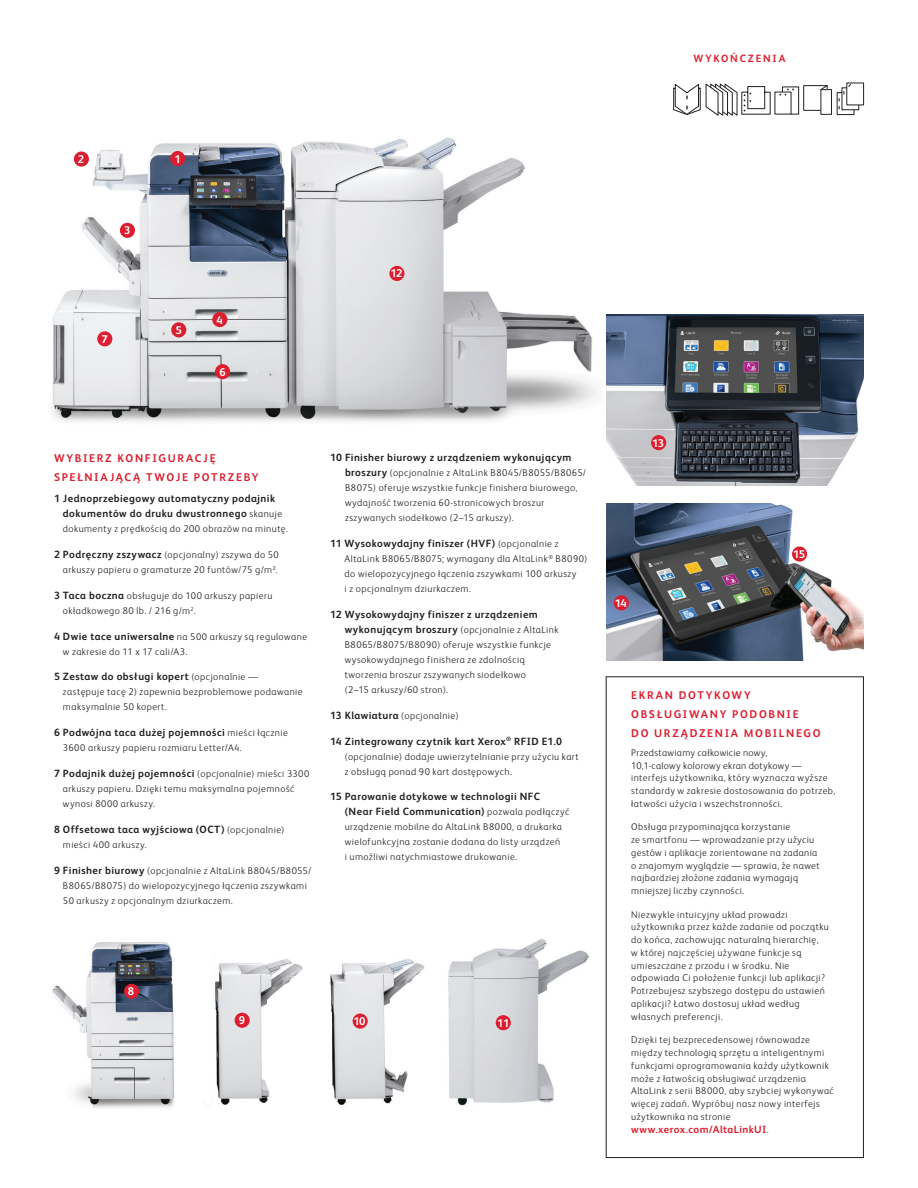
<style>
.page{position:relative;width:918px;height:1188px;background:#fff}
.page>*{position:absolute;margin:0;border:0;box-sizing:border-box;transform-origin:0 0}
.Body_Subhead_8_5_12{font:700 11.25px/18.8px "Xerox Sans";letter-spacing:.15em;color:#db1e30}
.t1{font:700 11.25px "Xerox Sans";letter-spacing:-.055em;color:#fff}
.Body_Text_7_10{font:700 10.5px/15px "Xerox Sans";letter-spacing:.04em;color:#231f20}
.Body_Text_7_10-2{font:700 10.5px "Xerox Sans";letter-spacing:.04em;color:#db1e30}
.Body_Subhead{font:700 10.5px "Xerox Sans";letter-spacing:.17em;color:#db1e30}
.Body_Text_7_10-3{font:300 9.75px/12.8px "Xerox Sans";letter-spacing:.045em;color:#231f20}
.s1{font-weight:300;font-size:9.75px}
.s2{font-weight:700;font-size:10.5px}
.s3{font-weight:300;font-size:9.75px;color:#231f20}
</style>
<div class="page">
<img style="left:448px;top:939px;width:141px;height:167px">
<img style="left:330px;top:958px;width:95px;height:147px">
<img style="left:52px;top:942px;width:123px;height:166px">
<img style="left:215px;top:959px;width:88px;height:146px">
<img style="left:606px;top:314px;width:258px;height:171px">
<img style="left:606px;top:503px;width:258px;height:157px">
<img style="left:52px;top:137px;width:549px;height:285px">
<div style="left:496px;top:1015px;width:15px;height:15px;background:#db1e30;border-radius:50%"></div>
<div style="left:353px;top:1014px;width:15px;height:15px;background:#db1e30;border-radius:50%"></div>
<div style="left:124px;top:984px;width:15px;height:15px;background:#db1e30;border-radius:50%"></div>
<div style="left:235px;top:1013px;width:15px;height:15px;background:#db1e30;border-radius:50%"></div>
<div style="left:606px;top:677px;width:258px;height:481px;border:1px solid #231f20"></div>
<div style="left:792px;top:546px;width:15px;height:16px;background:#db1e30;border-radius:50%"></div>
<div style="left:614px;top:595px;width:15px;height:15px;background:#db1e30;border-radius:50%"></div>
<div style="left:651px;top:435px;width:15px;height:15px;background:#db1e30;border-radius:50%"></div>
<div style="left:170px;top:151px;width:15px;height:15px;background:#db1e30;border-radius:50%"></div>
<div style="left:120px;top:223px;width:15px;height:15px;background:#db1e30;border-radius:50%"></div>
<div style="left:212px;top:312px;width:15px;height:15px;background:#db1e30;border-radius:50%"></div>
<div style="left:171px;top:322px;width:15px;height:15px;background:#db1e30;border-radius:50%"></div>
<div style="left:97px;top:331px;width:15px;height:15px;background:#db1e30;border-radius:50%"></div>
<div style="left:215px;top:364px;width:15px;height:15px;background:#db1e30;border-radius:50%"></div>
<div style="left:389px;top:266px;width:16px;height:15px;background:#db1e30;border-radius:50%"></div>
<div style="left:74px;top:152px;width:15px;height:15px;background:#db1e30;border-radius:50%"></div>
<svg style="left:839px;top:109px;width:13px;height:2px"></svg>
<div style="left:837px;top:92px;width:17px;height:23px;border:1px solid #231f20"></div>
<div style="left:842px;top:87px;width:17px;height:23px;border:1px solid #231f20"></div>
<div style="left:847px;top:83px;width:17px;height:22px;background:#fff"></div>
<div style="left:846px;top:83px;width:18px;height:22px;border:1px solid #231f20"></div>
<svg style="left:839px;top:83px;width:13px;height:26px"></svg>
<div style="left:803px;top:85px;width:25px;height:26px;border:1px solid #231f20"></div>
<div style="left:821px;top:90px;width:11px;height:24px;background:#fff"></div>
<div style="left:820px;top:89px;width:12px;height:26px;border:1px solid #231f20"></div>
<svg style="left:820px;top:85px;width:8px;height:6px"></svg>
<div style="left:782px;top:87px;width:17px;height:28px;border:1px solid #231f20"></div>
<div style="left:775px;top:92px;width:16px;height:22px;background:#fff"></div>
<svg style="left:779px;top:89px;width:15px;height:6px"></svg>
<svg style="left:673px;top:83px;width:98px;height:33px"></svg>
<p class="Body_Subhead" style="left:694px;top:51px;width:93px">WYKOŃCZENIA</p>
<p class="t1" style="left:78px;top:151px;width:8px">2</p>
<p class="t1" style="left:124px;top:223px;width:8px">3</p>
<p class="t1" style="left:102px;top:331px;width:8px">7</p>
<p class="t1" style="left:175px;top:151px;width:8px">1</p>
<p class="t1" style="left:176px;top:322px;width:8px">5</p>
<p class="t1" style="left:217px;top:312px;width:8px">4</p>
<p class="t1" style="left:219px;top:364px;width:8px">6</p>
<p class="t1" style="left:390px;top:266px;width:14px">12</p>
<p class="Body_Subhead_8_5_12" style="left:54px;top:448px;width:206px">WYBIERZ KONFIGURACJĘ<br>SPEŁNIAJĄCĄ TWOJE POTRZEBY</p>
<p class="Body_Text_7_10" style="left:63px;top:491px;width:221px;text-indent:-9px">1 Jednoprzebiegowy automatyczny podajnik dokumentów do druku dwustronnego <span class="s1">skanuje</span></p>
<p class="Body_Text_7_10-3" style="left:63px;top:522px;width:227px">dokumenty z prędkością do 200 obrazów na minutę.</p>
<p class="Body_Text_7_10-3" style="left:54px;top:547px;width:226px;line-height:15px;text-align:right"><span class="s2">2 Podręczny zszywacz</span> (opcjonalny) zszywa do 50 arkuszy papieru o gramaturze 20 funtów/75 g/m².</p>
<p class="Body_Text_7_10-3" style="left:63px;top:587px;width:211px;line-height:15px;text-indent:-9px"><span class="s2">3 Taca boczna</span> obsługuje do 100 arkuszy papieru okładkowego 80 lb. / 216 g/m<sup>2</sup>.</p>
<p class="Body_Text_7_10-3" style="left:63px;top:628px;width:246px;line-height:15px;text-indent:-9px"><span class="s2">4 Dwie tace uniwersalne</span> na 500 arkuszy są regulowane w zakresie do 11 x 17 cali/A3.</p>
<p class="Body_Text_7_10" style="left:54px;top:669px;width:205px">5 Zestaw do obsługi kopert <span class="s1">(opcjonalnie —</span></p>
<p class="Body_Text_7_10-3" style="left:63px;top:684px;width:241px;line-height:15px">zastępuje tacę 2) zapewnia bezproblemowe podawanie maksymalnie 50 kopert.</p>
<p class="Body_Text_7_10" style="left:54px;top:725px;width:235px">6 Podwójna taca dużej pojemności <span class="s1">mieści łącznie</span></p>
<p class="Body_Text_7_10-3" style="left:63px;top:741px;width:180px">3600 arkuszy papieru rozmiaru Letter/A4.</p>
<p class="Body_Text_7_10" style="left:54px;top:765px;width:257px">7 Podajnik dużej pojemności <span class="s1">(opcjonalnie) mieści 3300</span></p>
<p class="Body_Text_7_10-3" style="left:63px;top:781px;width:233px;line-height:15px">arkuszy papieru. Dzięki temu maksymalna pojemność wynosi 8000 arkuszy.</p>
<p class="Body_Text_7_10" style="left:54px;top:821px;width:232px">8 Offsetowa taca wyjściowa (OCT) <span class="s1">(opcjonalnie)</span></p>
<p class="Body_Text_7_10-3" style="left:63px;top:838px;width:85px">mieści 400 arkuszy.</p>
<p class="Body_Text_7_10-3" style="left:63px;top:862px;width:250px;line-height:15px;text-indent:-9px"><span class="s2">9 Finisher biurowy</span> (opcjonalnie z AltaLink B8045/B8055/<br>B8065/B8075) do wielopozycyjnego łączenia zszywkami<br>50 arkuszy z opcjonalnym dziurkaczem.</p>
<p class="Body_Text_7_10" style="left:330px;top:450px;width:243px">10 Finisher biurowy z urządzeniem wykonującym</p>
<p class="Body_Text_7_10-3" style="left:345px;top:465px;width:243px;line-height:15px"><span class="s2">broszury</span> (opcjonalnie z AltaLink B8045/B8055/B8065/ B8075) oferuje wszystkie funkcje finishera biurowego, wydajność tworzenia 60-stronicowych broszur zszywanych siodełkowo (2–15 arkuszy).</p>
<p class="Body_Text_7_10" style="left:330px;top:536px;width:230px">11 Wysokowydajny finiszer (HVF) <span class="s1">(opcjonalnie z</span></p>
<p class="Body_Text_7_10-3" style="left:345px;top:551px;width:244px;line-height:15px">AltaLink B8065/B8075; wymagany dla AltaLink<sup>®</sup> B8090) do wielopozycyjnego łączenia zszywkami 100 arkuszy<br>i z opcjonalnym dziurkaczem.</p>
<p class="Body_Text_7_10" style="left:330px;top:606px;width:209px">12 Wysokowydajny finiszer z urządzeniem</p>
<p class="Body_Text_7_10-3" style="left:345px;top:622px;width:215px;line-height:15px"><span class="s2">wykonującym broszury</span> (opcjonalnie z AltaLink B8065/B8075/B8090) oferuje wszystkie funkcje wysokowydajnego finishera ze zdolnością tworzenia broszur zszywanych siodełkowo<br>(2–15 arkuszy/60 stron).</p>
<p class="Body_Text_7_10-3" style="left:330px;top:709px;width:130px"><span class="s2">13 Klawiatura</span> (opcjonalnie)</p>
<p class="Body_Text_7_10" style="left:330px;top:733px;width:234px">14 Zintegrowany czytnik kart Xerox<sup>®</sup> RFID E1.0</p>
<p class="Body_Text_7_10-3" style="left:345px;top:748px;width:236px;line-height:15px">(opcjonalnie) dodaje uwierzytelnianie przy użyciu kart z obsługą ponad 90 kart dostępowych.</p>
<p class="Body_Text_7_10" style="left:345px;top:789px;width:226px;text-indent:-15px">15 Parowanie dotykowe w technologii NFC (Near Field Communication) <span class="s1">pozwala podłączyć</span></p>
<p class="Body_Text_7_10-3" style="left:345px;top:819px;width:219px;line-height:15px">urządzenie mobilne do AltaLink B8000, a drukarka wielofunkcyjna zostanie dodana do listy urządzeń i umożliwi natychmiastowe drukowanie.</p>
<p class="t1" style="left:128px;top:984px;width:8px">8</p>
<p class="t1" style="left:239px;top:1013px;width:8px">9</p>
<p class="t1" style="left:354px;top:1013px;width:14px">10</p>
<p class="t1" style="left:497px;top:1015px;width:14px">11</p>
<p class="t1" style="left:652px;top:435px;width:14px">13</p>
<p class="t1" style="left:615px;top:595px;width:14px">14</p>
<p class="t1" style="left:793px;top:546px;width:14px">15</p>
<p class="Body_Subhead_8_5_12" style="left:631px;top:685px;width:191px">EKRAN DOTYKOWY<br>OBSŁUGIWANY PODOBNIE<br>DO URZĄDZENIA MOBILNEGO</p>
<p class="Body_Text_7_10-3" style="left:631px;top:746px;width:206px">Przedstawiamy całkowicie nowy,<br>10,1-calowy kolorowy ekran dotykowy — interfejs użytkownika, który wyznacza wyższe standardy w zakresie dostosowania do potrzeb, łatwości użycia i wszechstronności.</p>
<p class="Body_Text_7_10-3" style="left:631px;top:820px;width:190px">Obsługa przypominająca korzystanie<br>ze smartfonu — wprowadzanie przy użyciu gestów i aplikacje zorientowane na zadania o znajomym wyglądzie — sprawia, że nawet najbardziej złożone zadania wymagają mniejszej liczby czynności.</p>
<p class="Body_Text_7_10-3" style="left:631px;top:908px;width:199px">Niezwykle intuicyjny układ prowadzi użytkownika przez każde zadanie od początku do końca, zachowując naturalną hierarchię,<br>w której najczęściej używane funkcje są umieszczane z przodu i w środku. Nie odpowiada Ci położenie funkcji lub aplikacji?<br>Potrzebujesz szybszego dostępu do ustawień aplikacji? Łatwo dostosuj układ według własnych preferencji.</p>
<p class="Body_Text_7_10-3" style="left:631px;top:1033px;width:204px">Dzięki tej bezprecedensowej równowadze między technologią sprzętu a inteligentnymi funkcjami oprogramowania każdy użytkownik może z łatwością obsługiwać urządzenia AltaLink z serii B8000, aby szybciej wykonywać więcej zadań. Wypróbuj nasz nowy interfejs użytkownika na stronie</p>
<p class="Body_Text_7_10-2" style="left:631px;top:1122px;width:139px">www.xerox.com/AltaLinkUI<span class="s3">.</span></p>
</div>
